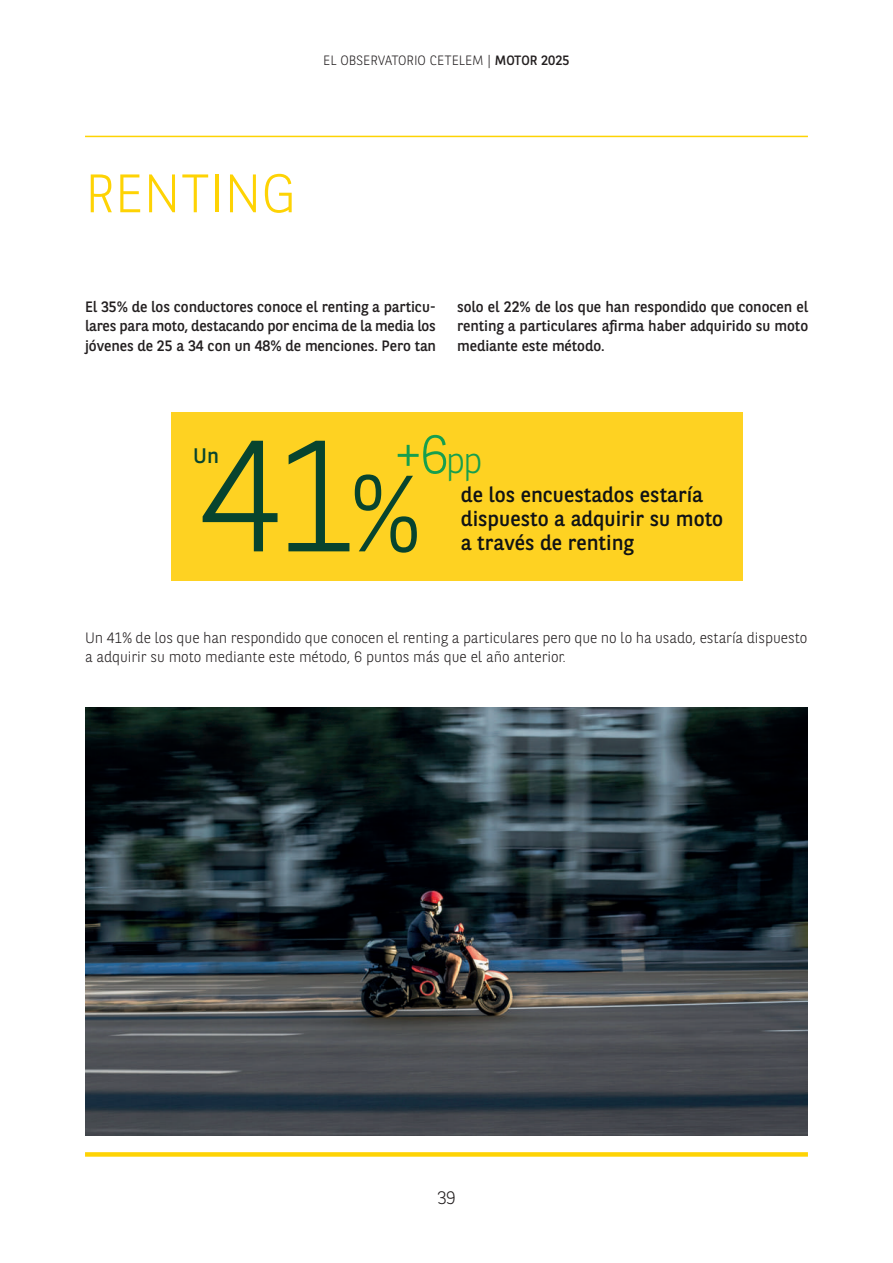
<style>
.page{position:relative;width:893px;height:1263px;background:#fff}
.page>*{position:absolute;margin:0;border:0;box-sizing:border-box;transform-origin:0 0}
.t1{font:300 158.1px "BNPP Sans";color:#07442e}
.t2{font:300 54px "BNPP Sans";color:#fed304}
.t3{font:300 54px "BNPP Sans";color:#169f4e}
.t4{font:21px/24px "BNPP Sans";color:#101315}
.t5{font:21px "BNPP Sans";color:#07442e}
.t6{font:300 18px "BNPP Sans";color:#231f20}
.t7{font:15px/19.5px "BNPP Sans";letter-spacing:-.005em;color:#231f20;text-align:justify}
.t8{font:300 15px/19.5px "BNPP Sans";letter-spacing:-.005em;color:#231f20}
.t9{font:300 13.5px "BNPP Sans";color:#231f20}
.s1{font-weight:400}
.s2{font-size:36px}
.s3{font-size:108px}
</style>
<div class="page">
<div style="left:85px;top:1152px;width:723px;height:5px;background:#fed304"></div>
<div style="left:172px;top:412px;width:571px;height:169px;background:#fed222"></div>
<hr style="left:85px;top:136px;width:723px;height:1px;background:#fed304">
<img style="left:85px;top:707px;width:723px;height:428px">
<p class="t9" style="left:323px;top:52px;width:248px">EL OBSERVATORIO CETELEM | <span class="s1">MOTOR 2025</span></p>
<h2 class="t2" style="left:85px;top:157px;width:213px">RENTING</h2>
<p class="t7" style="left:85px;top:296px;width:353px">El 35% de los conductores conoce el renting a particu&shy;lares para moto, destacando por encima de la media los jóvenes de 25 a 34 con un 48% de menciones. Pero tan</p>
<p class="t7" style="left:457px;top:296px;width:353px">solo el 22% de los que han respondido que conocen el renting a particulares afirma haber adquirido su moto mediante este método.</p>
<h2 class="t3" style="left:394px;top:418px;width:90px">+6<span class="s2">pp</span></h2>
<h1 class="t1" style="left:199px;top:388px;width:222px">41<span class="s3">%</span></h1>
<h3 class="t5" style="left:193px;top:441px;width:27px">Un</h3>
<h3 class="t4" style="left:461px;top:482px;width:264px">de los encuestados estaría dispuesto a adquirir su moto a través de renting</h3>
<p class="t8" style="left:85px;top:627px;width:724px">Un 41% de los que han respondido que conocen el renting a particulares pero que no lo ha usado, estaría dispuesto a adquirir su moto mediante este método, 6 puntos más que el año anterior.</p>
<p class="t6" style="left:437px;top:1186px;width:20px">39</p>
</div>
